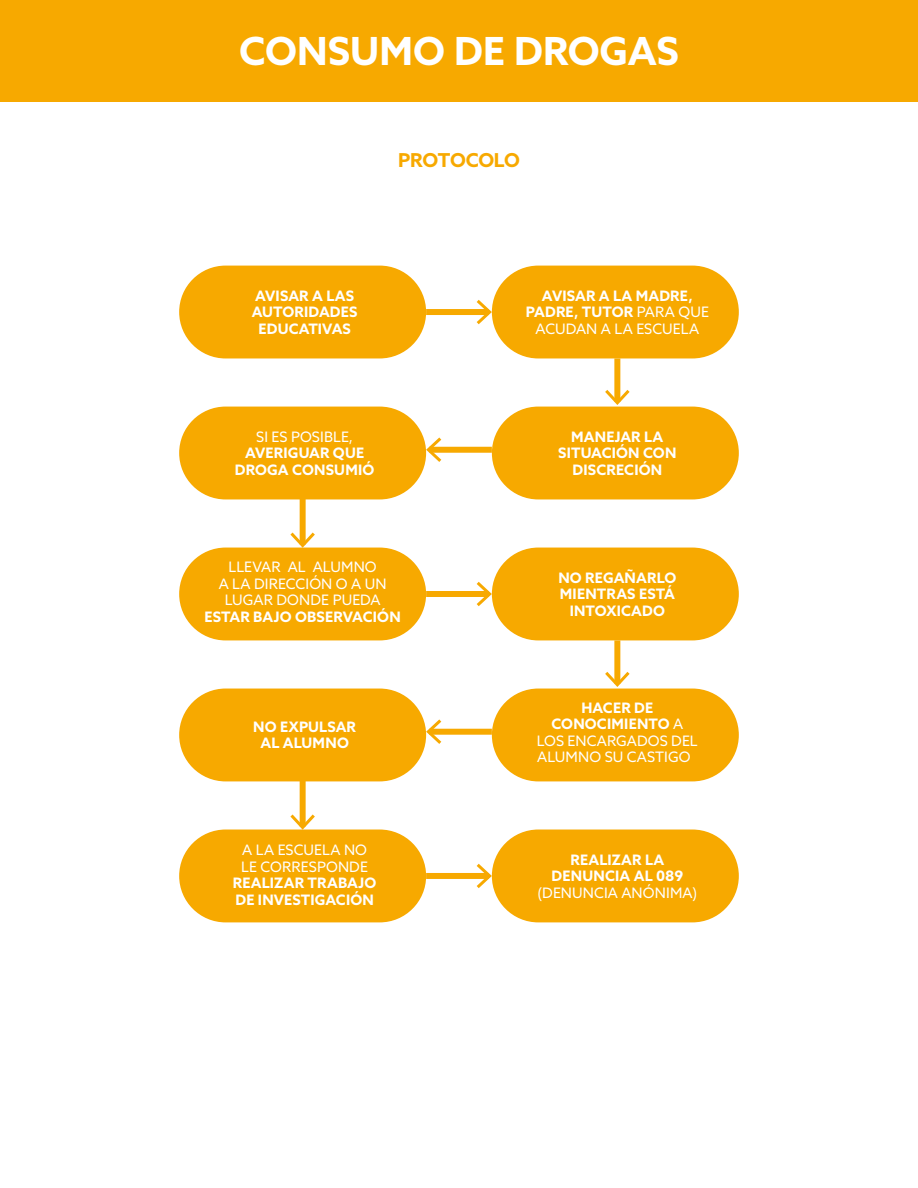
<style>
.page{position:relative;width:918px;height:1188px;background:#fff}
.page>*{position:absolute;margin:0;border:0;box-sizing:border-box;transform-origin:0 0}
.t1{font:700 38.7px "Azo Sans";color:#fff}
.t2{font:700 19.2px "Azo Sans";letter-spacing:-.015em;color:#f7a900}
.t3{font:700 14.4px/16.5px "Azo Sans";letter-spacing:.01em;color:#fff;text-align:center}
.t4{font:14.4px/16.5px "Azo Sans";letter-spacing:.005em;color:#fff;text-align:center}
.s1{font-weight:400}
.s2{font-weight:700}
</style>
<div class="page">
<div style="left:0;top:0;width:918px;height:102px;background:#f7a900"></div>
<div style="left:179px;top:266px;width:247px;height:92px;background:#f7a900;border-radius:46px"></div>
<div style="left:492px;top:266px;width:247px;height:92px;background:#f7a900;border-radius:46px"></div>
<div style="left:179px;top:407px;width:247px;height:92px;background:#f7a900;border-radius:46px"></div>
<div style="left:492px;top:407px;width:247px;height:92px;background:#f7a900;border-radius:46px"></div>
<div style="left:179px;top:548px;width:247px;height:92px;background:#f7a900;border-radius:46px"></div>
<div style="left:492px;top:548px;width:247px;height:92px;background:#f7a900;border-radius:46px"></div>
<div style="left:179px;top:689px;width:247px;height:92px;background:#f7a900;border-radius:46px"></div>
<div style="left:492px;top:689px;width:247px;height:92px;background:#f7a900;border-radius:46px"></div>
<div style="left:179px;top:830px;width:247px;height:92px;background:#f7a900;border-radius:46px"></div>
<div style="left:492px;top:830px;width:247px;height:92px;background:#f7a900;border-radius:46px"></div>
<div style="left:614px;top:358px;width:6px;height:44px;background:#f7a900"></div>
<svg style="left:605px;top:390px;width:25px;height:15px"></svg>
<div style="left:300px;top:492px;width:6px;height:52px;background:#f7a900"></div>
<svg style="left:290px;top:533px;width:25px;height:15px"></svg>
<div style="left:426px;top:309px;width:63px;height:6px;background:#f7a900"></div>
<svg style="left:477px;top:300px;width:15px;height:24px"></svg>
<div style="left:429px;top:447px;width:63px;height:6px;background:#f7a900"></div>
<svg style="left:426px;top:438px;width:15px;height:24px"></svg>
<div style="left:614px;top:640px;width:6px;height:44px;background:#f7a900"></div>
<svg style="left:605px;top:672px;width:25px;height:15px"></svg>
<div style="left:300px;top:772px;width:6px;height:54px;background:#f7a900"></div>
<svg style="left:290px;top:815px;width:25px;height:15px"></svg>
<div style="left:426px;top:591px;width:63px;height:6px;background:#f7a900"></div>
<svg style="left:477px;top:582px;width:15px;height:24px"></svg>
<div style="left:426px;top:873px;width:63px;height:6px;background:#f7a900"></div>
<svg style="left:477px;top:864px;width:15px;height:24px"></svg>
<div style="left:429px;top:729px;width:63px;height:6px;background:#f7a900"></div>
<svg style="left:426px;top:719px;width:15px;height:25px"></svg>
<h1 class="t1" style="left:239px;top:26px;width:441px">CONSUMO DE DROGAS</h1>
<h2 class="t2" style="left:398px;top:147px;width:123px">PROTOCOLO</h2>
<p class="t3" style="left:252px;top:287px;width:107px">AVISAR A LAS<br>AUTORIDADES<br>EDUCATIVAS</p>
<p class="t3" style="left:526px;top:287px;width:185px">AVISAR A LA MADRE,<br>PADRE, TUTOR <span class="s1">PARA QUE<br>ACUDAN A LA ESCUELA</span></p>
<p class="t4" style="left:256px;top:428px;width:99px">SI ES POSIBLE,</p>
<p class="t3" style="left:235px;top:445px;width:141px">AVERIGUAR QUE<br>DROGA CONSUMIÓ</p>
<p class="t4" style="left:219px;top:559px;width:169px">LLEVAR AL ALUMNO<br>A LA DIRECCIÓN O A UN<br>LUGAR DONDE PUEDA</p>
<p class="t3" style="left:205px;top:608px;width:198px">ESTAR BAJO OBSERVACIÓN</p>
<p class="t3" style="left:253px;top:718px;width:104px">NO EXPULSAR<br>AL ALUMNO</p>
<p class="t4" style="left:241px;top:842px;width:128px;text-align:left">A LA ESCUELA NO<br>LE CORRESPONDE</p>
<p class="t3" style="left:233px;top:874px;width:145px;text-align:left">REALIZAR TRABAJO<br>DE INVESTIGACIÓN</p>
<p class="t3" style="left:558px;top:428px;width:120px">MANEJAR LA<br>SITUACIÓN CON<br>DISCRECIÓN</p>
<p class="t3" style="left:558px;top:569px;width:120px">NO REGAÑARLO<br>MIENTRAS ESTÁ<br>INTOXICADO</p>
<p class="t4" style="left:537px;top:699px;width:162px"><span class="s2">HACER DE<br>CONOCIMIENTO</span> A<br>LOS ENCARGADOS DEL<br>ALUMNO SU CASTIGO</p>
<p class="t3" style="left:551px;top:851px;width:133px">REALIZAR LA<br>DENUNCIA AL 089</p>
<p class="t4" style="left:538px;top:884px;width:161px">(DENUNCIA ANÓNIMA)</p>
</div>
